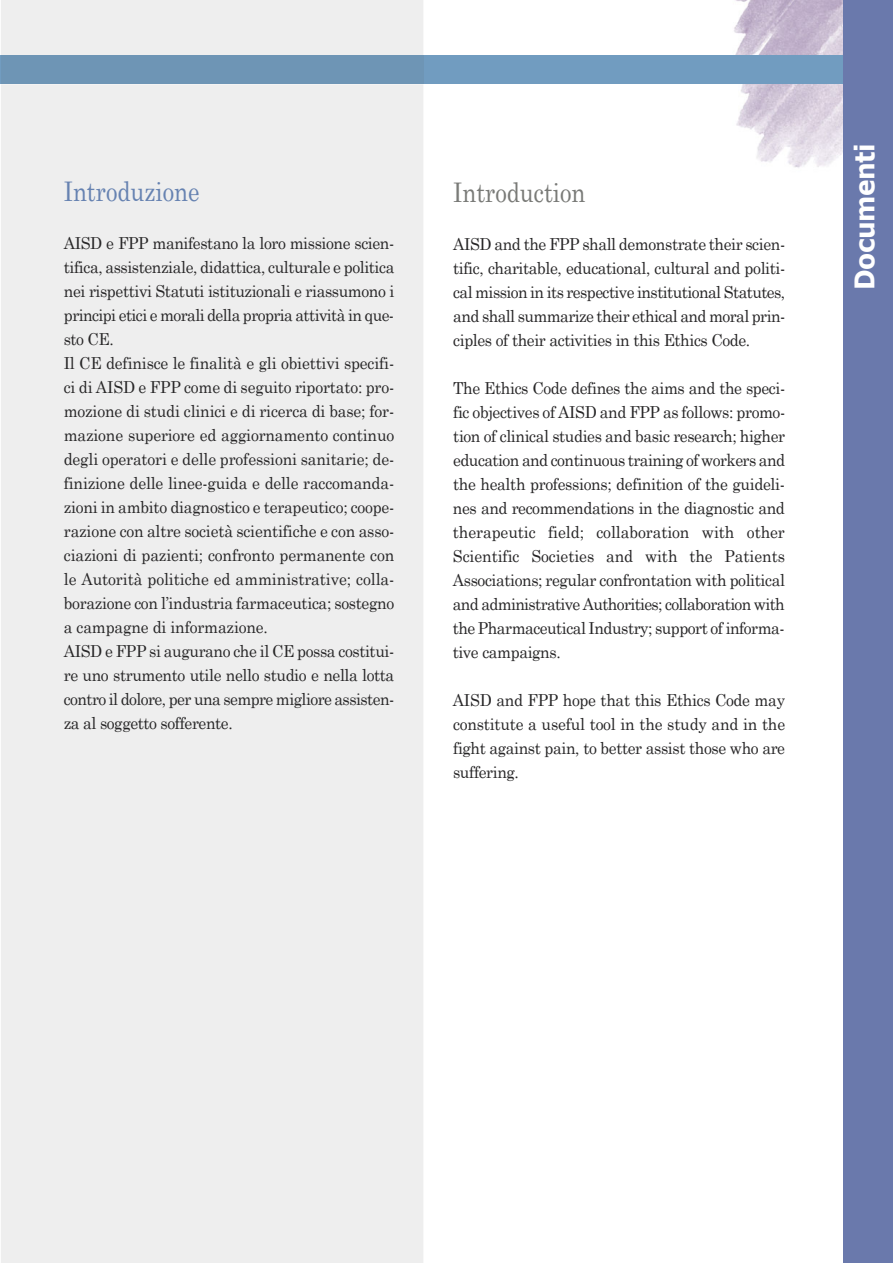
<style>
.page{position:relative;width:893px;height:1263px;background:#fff}
.page>*{position:absolute;margin:0;border:0;box-sizing:border-box;transform-origin:0 0}
.t1{font:27px "Century Schoolbook";color:#797a77;scale:.85 1}
.t2{font:27px "Century Schoolbook";color:#6682b1;scale:.85 1}
.t3{font:700 27px "Verdana";letter-spacing:-.02em;color:#fff;scale:.92 1}
.t4{font:16.5px/24px "Century Schoolbook";letter-spacing:-.02em;color:#272627;text-align:justify;scale:.95 1}
</style>
<div class="page">
<img style="left:734px;top:0;width:109px;height:168px">
<div style="left:0;top:55px;width:891px;height:29px;background:#719cc0"></div>
<div style="left:1px;top:0;width:422px;height:1263px;background:#eee"></div>
<div style="left:1px;top:55px;width:422px;height:29px;background:#6e95b5"></div>
<div style="left:843px;top:0;width:50px;height:1263px;background:#6a79ac"></div>
<h1 class="t2" style="left:64px;top:174px;width:161px">Introduzione</h1>
<p class="t4" style="left:64px;top:230px;width:350px;text-align:left">AISD e FPP manifestano la loro missione scien&shy;tifica, assistenziale, didattica, culturale e politica nei rispettivi Statuti istituzionali e riassumono i principi etici e morali della propria attività in que&shy;sto CE.<br>Il CE definisce le finalità e gli obiettivi specifi&shy;ci di AISD e FPP come di seguito riportato: pro&shy;mozione di studi clinici e di ricerca di base; for&shy;mazione superiore ed aggiornamento continuo degli operatori e delle professioni sanitarie; de&shy;finizione delle linee-guida e delle raccomanda&shy;zioni in ambito diagnostico e terapeutico; coope&shy;razione con altre società scientifiche e con asso&shy;ciazioni di pazienti; confronto permanente con le Autorità politiche ed amministrative; colla&shy;borazione con l’industria farmaceutica; sostegno a campagne di informazione.<br>AISD e FPP si augurano che il CE possa costitui&shy;re uno strumento utile nello studio e nella lotta contro il dolore, per una sempre migliore assisten&shy;za al soggetto sofferente.</p>
<h1 class="t1" style="left:453px;top:175px;width:157px">Introduction</h1>
<p class="t4" style="left:453px;top:232px;width:351px">AISD and the FPP shall demonstrate their scien&shy;tific, charitable, educational, cultural and politi&shy;cal mission in its respective institutional Statutes, and shall summarize their ethical and moral prin&shy;ciples of their activities in this Ethics Code.</p>
<p class="t4" style="left:453px;top:376px;width:352px">The Ethics Code defines the aims and the speci&shy;fic objectives of AISD and FPP as follows: promo&shy;tion of clinical studies and basic research; higher education and continuous training of workers and the health professions; definition of the guideli&shy;nes and recommendations in the diagnostic and therapeutic field; collaboration with other Scientific Societies and with the Patients Associations; regular confrontation with political and administrative Authorities; collaboration with the Pharmaceutical Industry; support of informa&shy;tive campaigns.</p>
<p class="t4" style="left:453px;top:688px;width:351px">AISD and FPP hope that this Ethics Code may constitute a useful tool in the study and in the fight against pain, to better assist those who are suffering.</p>
<h1 class="t3" style="left:847px;top:290px;width:161px;rotate:-90deg">Documenti</h1>
</div>
